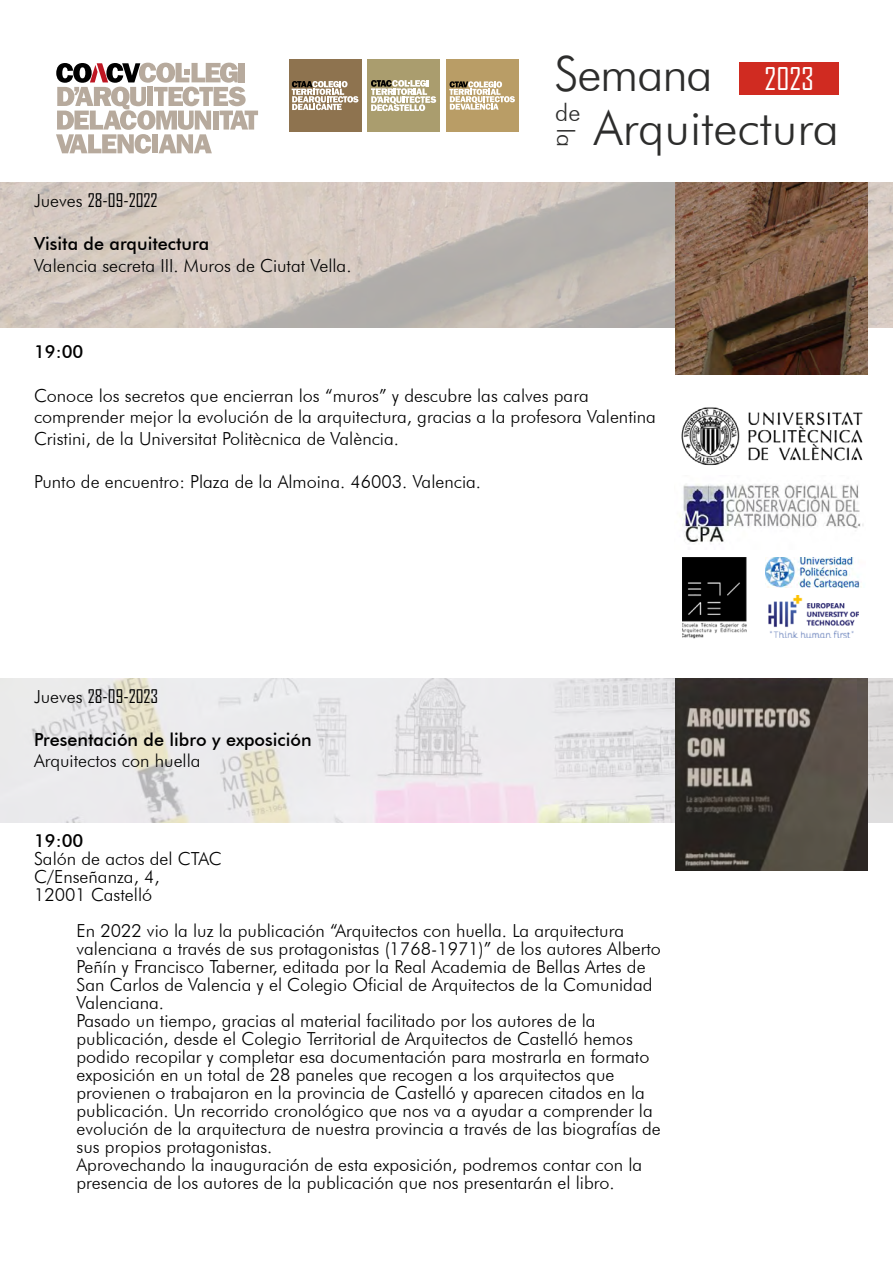
<style>
.page{position:relative;width:893px;height:1263px;background:#fff}
.page>*{position:absolute;margin:0;border:0;box-sizing:border-box;transform-origin:0 0}
.t1{font:300 48.6px "Futura BT";color:#2d2d2c}
.t2{font:300 24.3px "Futura BT";color:#2d2d2c}
.t3{font:300 18px/18px "Futura BT";color:#000}
.t4{font:500 18px "Futura BT";color:#000}
.t5{font:18px "Agency FB";color:#000}
.s1{font-family:"Agency FB";font-weight:400;font-size:30px;color:#fff}
.s2{font-family:"Futura BT";font-weight:300}
</style>
<div class="page">
<div style="left:739px;top:62px;width:100px;height:33px;background:#d02b21"></div>
<div style="left:289px;top:59px;width:73px;height:73px;background:#8e734f"></div>
<svg style="left:292px;top:81px;width:66px;height:29px"></svg>
<div style="left:367px;top:59px;width:73px;height:73px;background:#aa9d6e"></div>
<svg style="left:371px;top:80px;width:65px;height:31px"></svg>
<div style="left:446px;top:59px;width:73px;height:73px;background:#b99d66"></div>
<svg style="left:449px;top:81px;width:66px;height:29px"></svg>
<svg style="left:56px;top:63px;width:202px;height:91px"></svg>
<img style="left:0;top:183px;width:893px;height:144px">
<img style="left:675px;top:183px;width:192px;height:191px">
<img style="left:682px;top:557px;width:64px;height:82px">
<img style="left:679px;top:484px;width:185px;height:59px">
<img style="left:681px;top:407px;width:182px;height:59px">
<img style="left:765px;top:557px;width:97px;height:31px">
<img style="left:768px;top:596px;width:90px;height:41px">
<img style="left:0;top:678px;width:892px;height:145px">
<img style="left:675px;top:678px;width:192px;height:193px">
<h1 class="t1" style="left:554px;top:44px;width:261px">Semana <span class="s1">2023</span></h1>
<p class="t5" style="left:34px;top:190px;width:125px"><span class="s2">Jueves</span> 28-09-2022</p>
<p class="t4" style="left:34px;top:233px;width:177px">Visita de arquitectura</p>
<p class="t3" style="left:34px;top:256px;width:319px">Valencia secreta III. Muros de Ciutat Vella.</p>
<h2 class="t2" style="left:555px;top:97px;width:27px">de</h2>
<h2 class="t2" style="left:580px;top:128px;width:20px;rotate:90deg">la</h2>
<h1 class="t1" style="left:594px;top:98px;width:247px">Arquitectura</h1>
<p class="t4" style="left:34px;top:341px;width:51px">19:00</p>
<p class="t3" style="left:34px;top:384px;width:623px;line-height:21.6px">Conoce los secretos que encierran los “muros” y descubre las calves para comprender mejor la evolución de la arquitectura, gracias a la profesora Valentina<br>Cristini, de la Universitat Politècnica de València.</p>
<p class="t3" style="left:34px;top:472px;width:449px">Punto de encuentro: Plaza de la Almoina. 46003. Valencia.</p>
<p class="t5" style="left:34px;top:685px;width:126px"><span class="s2">Jueves</span> 28-09-2023</p>
<p class="t4" style="left:34px;top:728px;width:279px">Presentación de libro y exposición</p>
<p class="t3" style="left:34px;top:752px;width:168px">Arquitectos con huella</p>
<p class="t4" style="left:34px;top:829px;width:51px">19:00</p>
<p class="t3" style="left:34px;top:849px;width:189px">Salón de actos del CTAC<br>C/Enseñanza, 4,<br>12001 Castelló</p>
<p class="t3" style="left:77px;top:921px;width:586px">En 2022 vio la luz la publicación “Arquitectos con huella. La arquitectura valenciana a través de sus protagonistas (1768-1971)” de los autores Alberto Peñín y Francisco Taberner, editada por la Real Academia de Bellas Artes de San Carlos de Valencia y el Colegio Oficial de Arquitectos de la Comunidad Valenciana.<br>Pasado un tiempo, gracias al material facilitado por los autores de la publicación, desde el Colegio Territorial de Arquitectos de Castelló hemos podido recopilar y completar esa documentación para mostrarla en formato exposición en un total de 28 paneles que recogen a los arquitectos que provienen o trabajaron en la provincia de Castelló y aparecen citados en la publicación. Un recorrido cronológico que nos va a ayudar a comprender la evolución de la arquitectura de nuestra provincia a través de las biografías de sus propios protagonistas.<br>Aprovechando la inauguración de esta exposición, podremos contar con la presencia de los autores de la publicación que nos presentarán el libro.</p>
</div>
